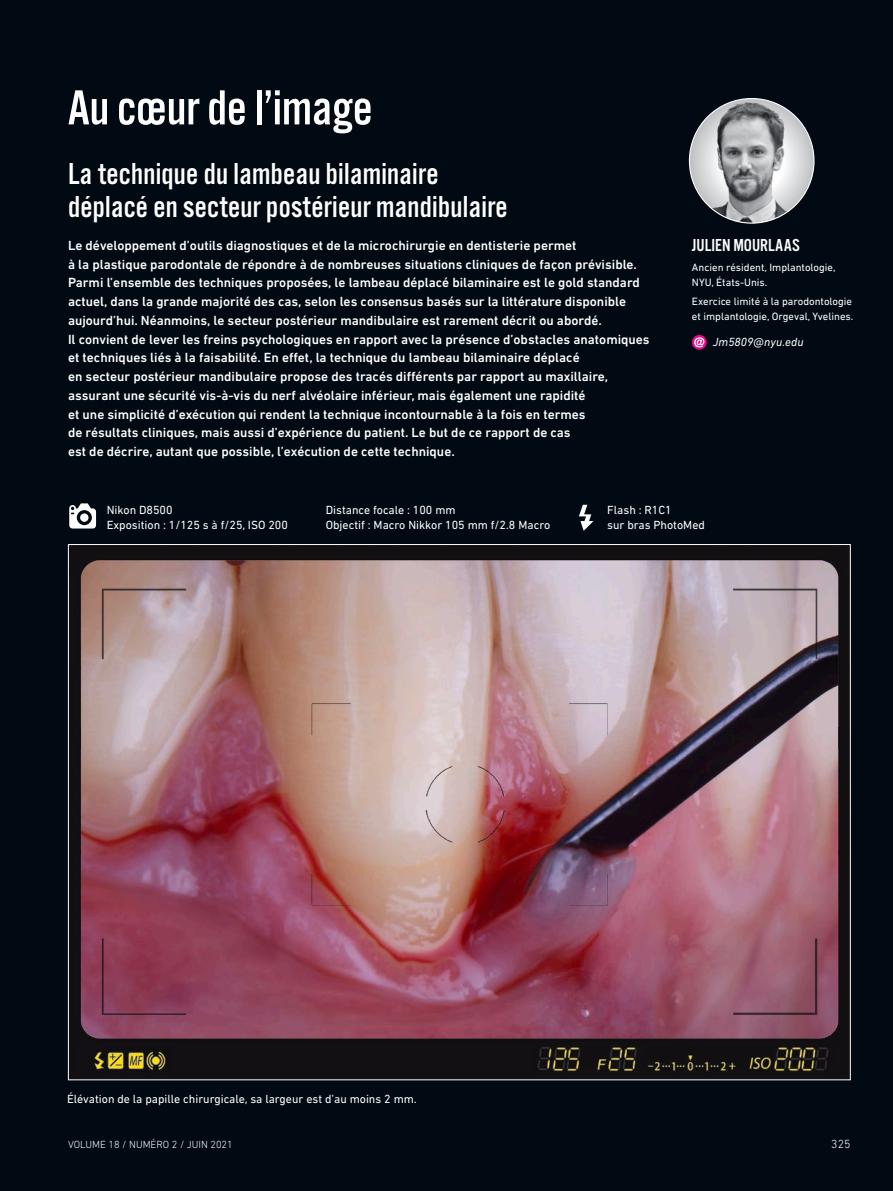
<style>
.page{position:relative;width:893px;height:1191px;background:#010a13}
.page>*{position:absolute;margin:0;border:0;box-sizing:border-box;transform-origin:0 0}
.t1{font:51px "Alternate Gothic Pro No Three";color:#fff}
.t2{font:31.5px/33px "Alternate Got No 3 DOT";letter-spacing:.01em;color:#fff}
.t3{font:18px "Alternate Got No 3 DOT";color:#fff}
.t4{font:500 13.5px/18.8px "DIN Next LT Pro";color:#fff}
.t5{font:12px/15px "DIN Next LT Pro";color:#fff}
.t6{font:italic 12px "DIN Next LT Pro";letter-spacing:.01em;color:#fff}
.t7{font:300 12px "DIN Next Rounded LT Pro";color:#fff}
.t8{font:10.8px/15px "DIN Next LT Pro";color:#fff}
.t9{font:300 10.5px "DIN Next Rounded LT Pro";color:#fff}
</style>
<div class="page">
<svg style="left:692px;top:335px;width:15px;height:15px"></svg>
<img style="left:689px;top:99px;width:125px;height:124px;border-radius:62px">
<img style="left:70px;top:546px;width:779px;height:181px">
<img style="left:70px;top:854px;width:779px;height:224px">
<img style="left:70px;top:727px;width:779px;height:127px">
<svg style="left:69px;top:503px;width:27px;height:25px"></svg>
<svg style="left:579px;top:505px;width:14px;height:26px"></svg>
<h1 class="t1" style="left:68px;top:79px;width:306px">Au cœur de l’image</h1>
<h2 class="t2" style="left:68px;top:158px;width:441px">La technique du lambeau bilaminaire déplacé en secteur postérieur mandibulaire</h2>
<p class="t4" style="left:68px;top:236px;width:583px">Le développement d’outils diagnostiques et de la microchirurgie en dentisterie permet<br>à la plastique parodontale de répondre à de nombreuses situations cliniques de façon prévisible.<br>Parmi l’ensemble des techniques proposées, le lambeau déplacé bilaminaire est le gold standard actuel, dans la grande majorité des cas, selon les consensus basés sur la littérature disponible aujourd’hui. Néanmoins, le secteur postérieur mandibulaire est rarement décrit ou abordé.<br>Il convient de lever les freins psychologiques en rapport avec la présence d’obstacles anatomiques et techniques liés à la faisabilité. En effet, la technique du lambeau bilaminaire déplacé<br>en secteur postérieur mandibulaire propose des tracés différents par rapport au maxillaire, assurant une sécurité vis-à-vis du nerf alvéolaire inférieur, mais également une rapidité<br>et une simplicité d’exécution qui rendent la technique incontournable à la fois en termes<br>de résultats cliniques, mais aussi d’expérience du patient. Le but de ce rapport de cas<br>est de décrire, autant que possible, l’exécution de cette technique.</p>
<h3 class="t3" style="left:692px;top:236px;width:109px">JULIEN MOURLAAS</h3>
<p class="t8" style="left:692px;top:259px;width:145px">Ancien résident, Implantologie,<br>NYU, États-Unis.</p>
<p class="t8" style="left:692px;top:293px;width:163px">Exercice limité à la parodontologie et implantologie, Orgeval, Yvelines.</p>
<p class="t6" style="left:713px;top:334px;width:93px">Jm5809@nyu.edu</p>
<p class="t5" style="left:107px;top:502px;width:183px">Nikon D8500<br>Exposition : 1/125 s à f/25, ISO 200</p>
<p class="t5" style="left:607px;top:502px;width:99px">Flash : R1C1<br>sur bras PhotoMed</p>
<p class="t5" style="left:326px;top:502px;width:226px">Distance focale : 100 mm<br>Objectif : Macro Nikkor 105 mm f/2.8 Macro</p>
<p class="t5" style="left:67px;top:1091px;width:351px">Élévation de la papille chirurgicale, sa largeur est d’au moins 2 mm.</p>
<p class="t9" style="left:68px;top:1138px;width:166px">VOLUME 18 / NUMÉRO 2 / JUIN 2021</p>
<p class="t7" style="left:831px;top:1137px;width:21px">325</p>
</div>
